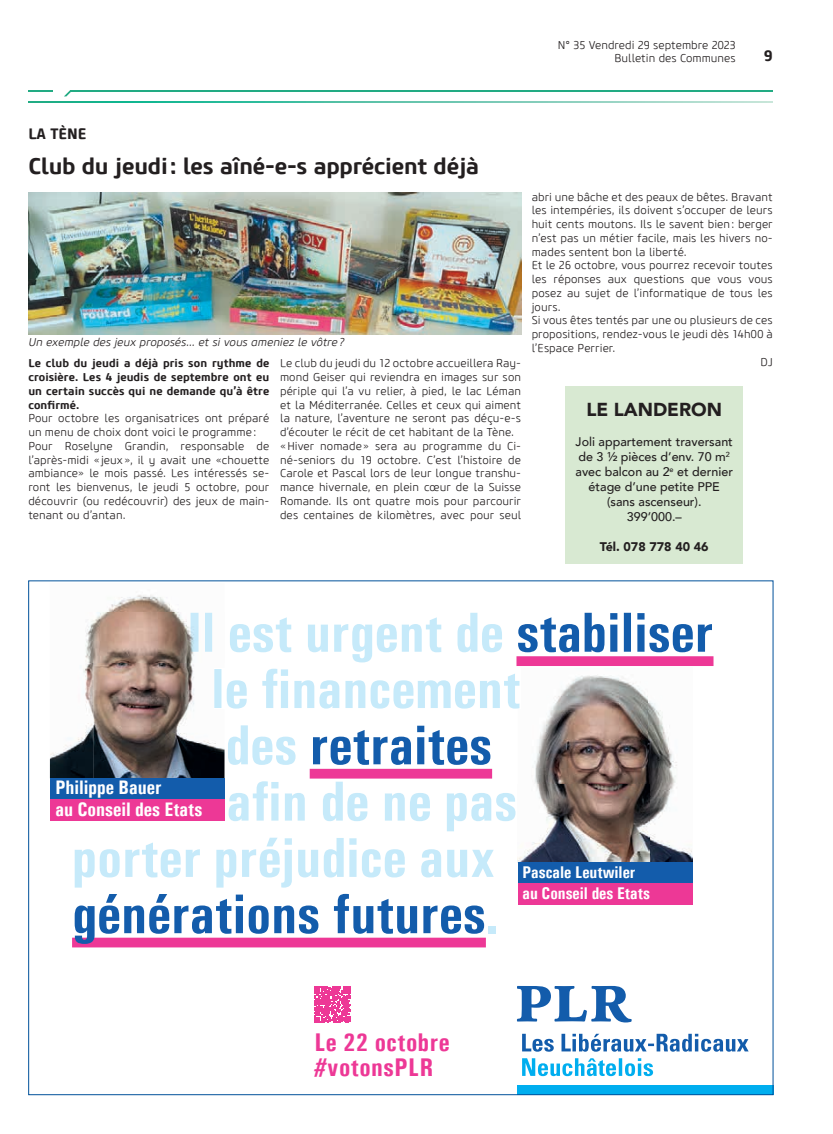
<style>
.page{position:relative;width:833px;height:1134px;background:#fff}
.page>*{position:absolute;margin:0;border:0;box-sizing:border-box;transform-origin:0 0}
.t1{font:700 condensed 56.5px "Univers";color:#c6eafa}
.t2{font:700 condensed 56.5px "Univers";color:#135cab}
.t3{font:700 condensed 25.62px/24.5px "Univers";letter-spacing:.02em;color:#ed3896}
.t4{font:700 22.5px "Core Sans M65";letter-spacing:-.01em;color:#231f20}
.t5{font:700 condensed 19.62px/21.5px "Univers";color:#fff}
.t6{font:900 18.75px "Avenir";color:#231f20}
.t7{font:700 condensed 17px/21.4px "Univers";color:#fff}
.t8{font:700 15px "Core Sans M65";color:#231f20}
.t9{font:500 12.5px/15px "Avenir";color:#231f20;text-align:center}
.t10{font:900 12.5px "Avenir";color:#231f20}
.t11{font:300 11.25px/13.8px "Core Sans M35";letter-spacing:.005em;color:#231f20}
.t12{font:700 11.25px/13.8px "Core Sans M65";letter-spacing:.005em;color:#231f20;text-align:justify}
.t13{font:italic 300 11.25px "Core Sans M35";letter-spacing:-.005em;color:#231f20}
.s1{color:#135cab}
.s2{color:#c6eafa}
</style>
<div class="page">
<div style="left:516px;top:656px;width:197px;height:10px;background:#ed3896"></div>
<div style="left:310px;top:769px;width:182px;height:9px;background:#ed3896"></div>
<div style="left:72px;top:938px;width:414px;height:9px;background:#ed3896"></div>
<div style="left:517px;top:1085px;width:256px;height:10px;background:#00aeef"></div>
<svg style="left:517px;top:986px;width:114px;height:36px"></svg>
<svg style="left:522px;top:1034px;width:226px;height:18px"></svg>
<svg style="left:522px;top:1058px;width:131px;height:18px"></svg>
<svg style="left:314px;top:986px;width:37px;height:36px"></svg>
<img style="left:97px;top:595px;width:115px;height:18px">
<img style="left:50px;top:662px;width:43px;height:116px">
<img style="left:93px;top:662px;width:131px;height:116px">
<img style="left:85px;top:613px;width:128px;height:49px">
<img style="left:72px;top:708px;width:45px;height:1px">
<svg style="left:162px;top:708px;width:23px;height:1px"></svg>
<img style="left:214px;top:669px;width:10px;height:39px">
<img style="left:72px;top:764px;width:90px;height:1px">
<div style="left:50px;top:778px;width:174px;height:22px;background:#135cab"></div>
<div style="left:50px;top:799px;width:174px;height:21px;background:#ed3896"></div>
<img style="left:518px;top:675px;width:174px;height:188px">
<img style="left:518px;top:675px;width:2px;height:33px">
<div style="left:518px;top:863px;width:174px;height:21px;background:#135cab"></div>
<div style="left:518px;top:884px;width:174px;height:21px;background:#ed3896"></div>
<svg style="left:28px;top:101px;width:744px;height:2px"></svg>
<hr style="left:70px;top:90px;width:702px;height:2px;background:#22ab83">
<hr style="left:28px;top:90px;width:25px;height:2px;background:#22ab83">
<svg style="left:64px;top:90px;width:7px;height:6px"></svg>
<img style="left:28px;top:193px;width:494px;height:141px">
<div style="left:565px;top:386px;width:178px;height:177px;background:#d8e9d2"></div>
<p class="t11" style="left:558px;top:39px;width:179px;text-align:right">N° 35 Vendredi 29 septembre 2023<br>Bulletin des Communes</p>
<h3 class="t8" style="left:764px;top:46px;width:10px">9</h3>
<h3 class="t8" style="left:28px;top:124px;width:60px">LA TÈNE</h3>
<h3 class="t4" style="left:28px;top:152px;width:452px">Club du jeudi: les aîné-e-s apprécient déjà</h3>
<p class="t13" style="left:28px;top:335px;width:318px">Un exemple des jeux proposés… et si vous ameniez le vôtre?</p>
<p class="t12" style="left:28px;top:357px;width:242px">Le club du jeudi a déjà pris son rythme de croisière. Les 4 jeudis de septembre ont eu un certain succès qui ne demande qu’à être confirmé.</p>
<p class="t11" style="left:28px;top:412px;width:242px">Pour octobre les organisatrices ont préparé un menu de choix dont voici le programme:<br>Pour Roselyne Grandin, responsable de l’après-midi «jeux», il y avait une «chouette ambiance» le mois passé. Les intéressés se&shy;ront les bienvenus, le jeudi 5 octobre, pour découvrir (ou redécouvrir) des jeux de main&shy;tenant ou d’antan.</p>
<p class="t11" style="left:280px;top:357px;width:242px">Le club du jeudi du 12 octobre accueillera Ray&shy;mond Geiser qui reviendra en images sur son périple qui l’a vu relier, à pied, le lac Léman et la Méditerranée. Celles et ceux qui aiment la nature, l’aventure ne seront pas déçu-e-s d’écouter le récit de cet habitant de la Tène. «Hiver nomade» sera au programme du Ci&shy;né-seniors du 19 octobre. C’est l’histoire de Carole et Pascal lors de leur longue transhu&shy;mance hivernale, en plein cœur de la Suisse Romande. Ils ont quatre mois pour parcourir des centaines de kilomètres, avec pour seul</p>
<p class="t11" style="left:532px;top:190px;width:242px">abri une bâche et des peaux de bêtes. Bravant</p>
<p class="t11" style="left:532px;top:204px;width:242px">les intempéries, ils doivent s’occuper de leurs</p>
<p class="t11" style="left:532px;top:217px;width:242px">huit cents moutons. Ils le savent bien: berger</p>
<p class="t11" style="left:532px;top:231px;width:242px">n’est pas un métier facile, mais les hivers no-</p>
<p class="t11" style="left:532px;top:245px;width:156px">mades sentent bon la liberté.</p>
<p class="t11" style="left:532px;top:259px;width:242px">Et le 26 octobre, vous pourrez recevoir toutes</p>
<p class="t11" style="left:532px;top:272px;width:242px">les réponses aux questions que vous vous</p>
<p class="t11" style="left:532px;top:286px;width:242px">posez au sujet de l’informatique de tous les</p>
<p class="t11" style="left:532px;top:300px;width:30px">jours.</p>
<p class="t11" style="left:532px;top:314px;width:242px">Si vous êtes tentés par une ou plusieurs de ces</p>
<p class="t11" style="left:532px;top:327px;width:242px">propositions, rendez-vous le jeudi dès 14h00 à</p>
<p class="t11" style="left:532px;top:341px;width:85px">l’Espace Perrier.</p>
<p class="t11" style="left:760px;top:355px;width:14px">DJ</p>
<h3 class="t6" style="left:586px;top:394px;width:137px">LE LANDERON</h3>
<p class="t9" style="left:575px;top:434px;width:159px">Joli appartement traversant de 3 ½ pièces d’env. 70 m<sup>2 </sup>avec balcon au 2<sup>e</sup> et dernier étage d’une petite PPE (sans ascenseur).<br>399’000.–</p>
<p class="t10" style="left:600px;top:536px;width:110px">Tél. 078 778 40 46</p>
<h1 class="t1" style="left:187px;top:598px;width:528px">Il est urgent de <span class="s1">stabiliser</span></h1>
<h1 class="t1" style="left:211px;top:654px;width:311px">le financement</h1>
<h1 class="t2" style="left:225px;top:711px;width:268px"><span class="s2">des</span> retraites</h1>
<h1 class="t1" style="left:226px;top:767px;width:292px">afin de ne pas</h1>
<h1 class="t1" style="left:72px;top:823px;width:424px">porter préjudice aux</h1>
<h1 class="t2" style="left:72px;top:880px;width:428px">générations futures<span class="s2">.</span></h1>
<h3 class="t5" style="left:55px;top:776px;width:148px">Philippe Bauer<br>au Conseil des Etats</h3>
<h3 class="t7" style="left:522px;top:861px;width:129px">Pascale Leutwiler au Conseil des Etats</h3>
<h2 class="t3" style="left:314px;top:1030px;width:137px">Le 22 octobre #votonsPLR</h2>
</div>
